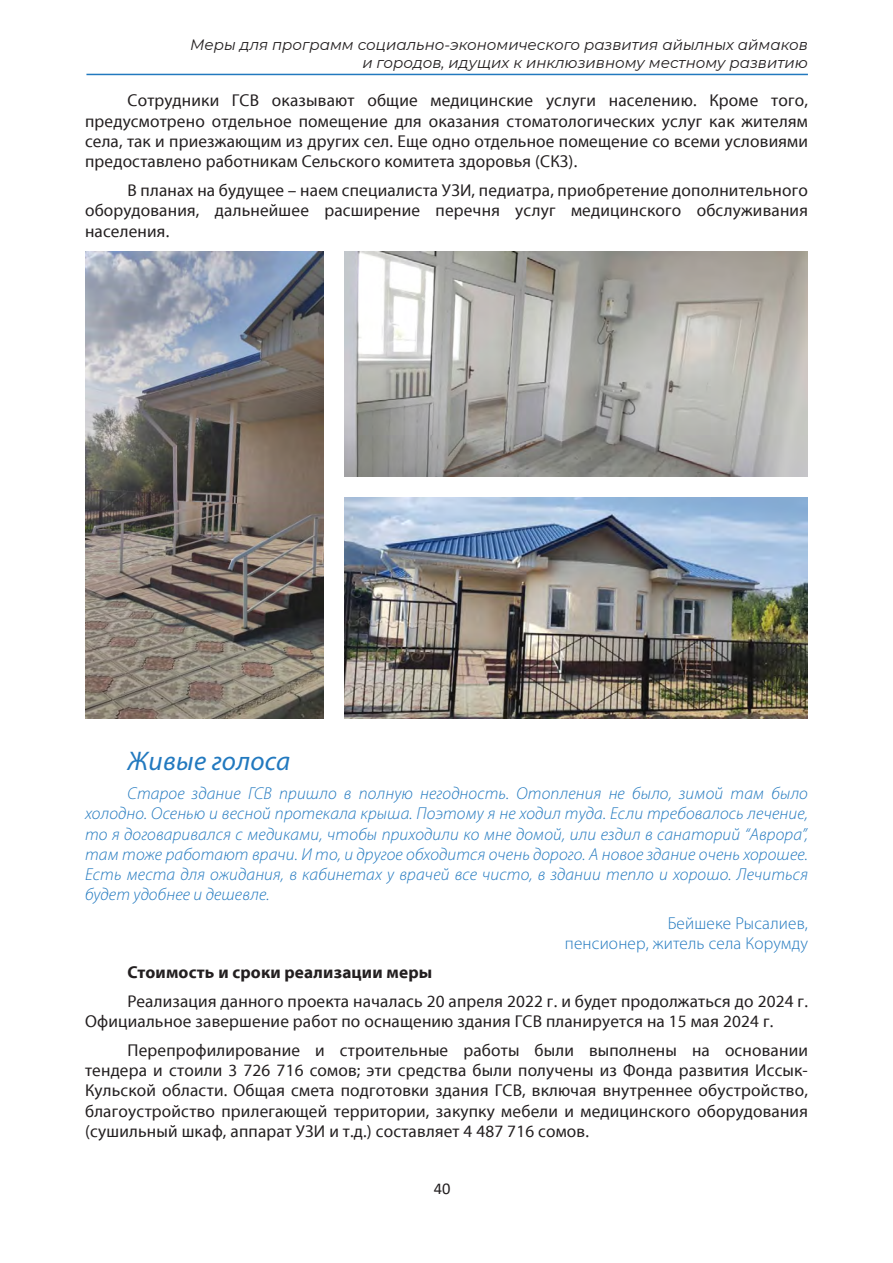
<style>
.page{position:relative;width:893px;height:1263px;background:#fff}
.page>*{position:absolute;margin:0;border:0;box-sizing:border-box;transform-origin:0 0}
.Основной{font:italic 27px "Myriad Pro";letter-spacing:.01em;color:#2279bf}
.Основной-2{font:17.25px/20.2px "Myriad Pro Regular KG";letter-spacing:.01em;color:#231f20;text-align:justify}
.Основной-3{font:italic 300 17.25px/20.2px "Myriad Pro";letter-spacing:.01em;color:#2279bf;text-align:justify}
.Основной-4{font:300 17.25px "Myriad Pro";letter-spacing:.01em;color:#2279bf}
.Основной-5{font:700 17.25px "Myriad Pro KG";letter-spacing:.01em;color:#231f20}
.t1{font:16.5px "Calibri";color:#231f20}
.t2{font:italic 15px/18px "Montserrat";color:#231f20;text-align:right}
</style>
<div class="page">
<hr style="left:86px;top:74px;width:722px;height:1px;background:#2279bf">
<img style="left:85px;top:251px;width:238px;height:468px">
<img style="left:344px;top:251px;width:464px;height:225px">
<img style="left:344px;top:498px;width:464px;height:221px">
<p class="t2" style="left:190px;top:35px;width:619px">Меры для программ социально-экономического развития айылных аймаков и городов, идущих к инклюзивному местному развитию</p>
<p class="Основной-2" style="left:85px;top:91px;width:724px;text-indent:43px">Сотрудники ГСВ оказывают общие медицинские услуги населению. Кроме того, предусмотрено отдельное помещение для оказания стоматологических услуг как жителям села, так и приезжающим из других сел. Еще одно отдельное помещение со всеми условиями предоставлено работникам Сельского комитета здоровья (СКЗ).</p>
<p class="Основной-2" style="left:85px;top:180px;width:724px;text-indent:43px">В планах на будущее – наем специалиста УЗИ, педиатра, приобретение дополнительного оборудования, дальнейшее расширение перечня услуг медицинского обслуживания населения.</p>
<p class="Основной" style="left:128px;top:744px;width:164px">Живые голоса</p>
<p class="Основной-3" style="left:85px;top:784px;width:724px;text-indent:43px">Старое здание ГСВ пришло в полную негодность. Отопления не было, зимой там было холодно. Осенью и весной протекала крыша. Поэтому я не ходил туда. Если требовалось лечение, то я договаривался с медиками, чтобы приходили ко мне домой, или ездил в санаторий “Аврора”, там тоже работают врачи. И то, и другое обходится очень дорого. А новое здание очень хорошее.<br>Есть места для ожидания, в кабинетах у врачей все чисто, в здании тепло и хорошо. Лечиться будет удобнее и дешевле.</p>
<p class="Основной-4" style="left:668px;top:913px;width:142px">Бейшеке Рысалиев,</p>
<p class="Основной-4" style="left:565px;top:933px;width:245px">пенсионер, житель села Корумду</p>
<p class="Основной-5" style="left:128px;top:963px;width:306px">Стоимость и сроки реализации меры</p>
<p class="Основной-2" style="left:85px;top:991px;width:724px;text-indent:43px">Реализация данного проекта началась 20 апреля 2022 г. и будет продолжаться до 2024 г.<br>Официальное завершение работ по оснащению здания ГСВ планируется на 15 мая 2024 г.</p>
<p class="Основной-2" style="left:85px;top:1040px;width:724px;text-indent:43px">Перепрофилирование и строительные работы были выполнены на основании тендера и стоили 3 726 716 сомов; эти средства были получены из Фонда развития Иссык-Кульской области. Общая смета подготовки здания ГСВ, включая внутреннее обустройство, благоустройство прилегающей территории, закупку мебели и медицинского оборудования (сушильный шкаф, аппарат УЗИ и т.д.) составляет 4 487 716 сомов.</p>
<p class="t1" style="left:434px;top:1177px;width:18px">40</p>
</div>
